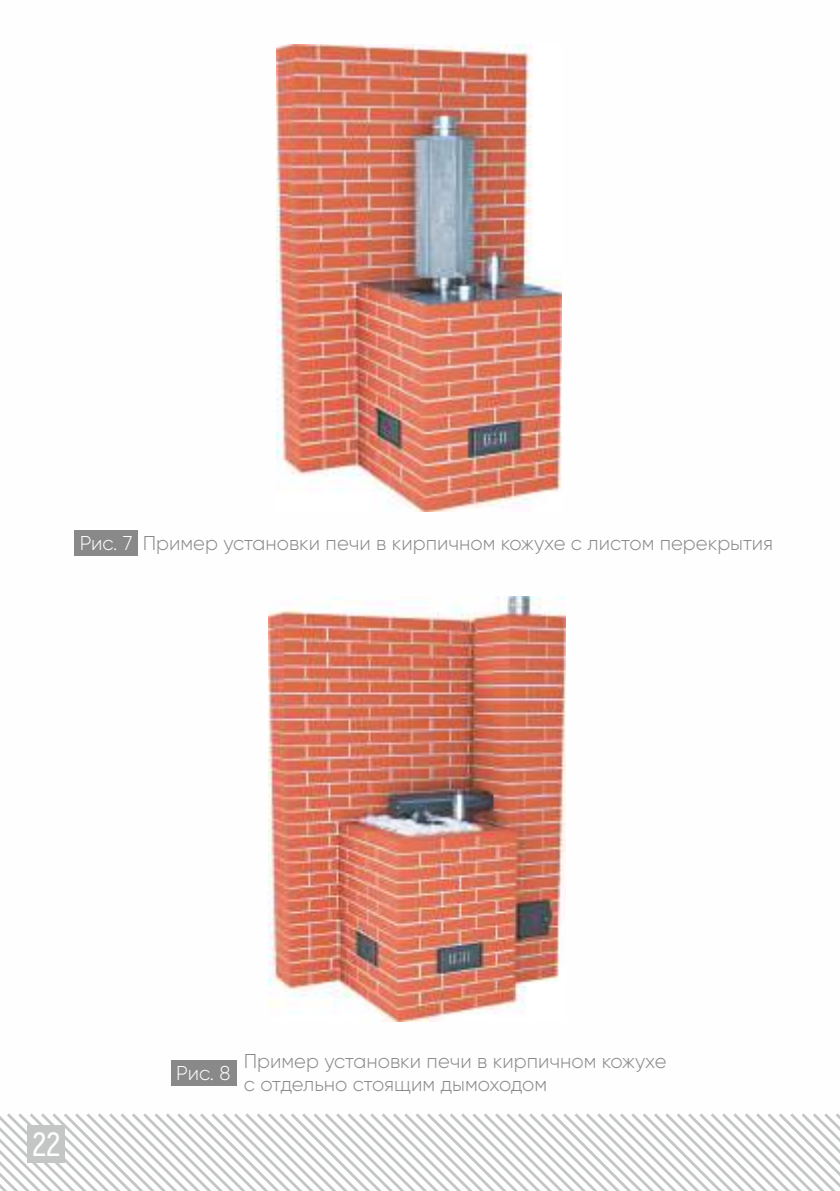
<style>
.page{position:relative;width:840px;height:1191px;background:#fff}
.page>*{position:absolute;margin:0;border:0;box-sizing:border-box;transform-origin:0 0}
.t1{font:600 33.6px "Akrobat";color:#fefefe}
.t2{font:300 20px/23px "Gilroy";color:#898989}
.t3{font:300 20px "Gilroy";color:#fefefe}
.s1{color:#fefefe}
</style>
<div class="page">
<svg style="left:0;top:1113px;width:839px;height:78px"></svg>
<div style="left:27px;top:1125px;width:38px;height:37px;background:#c4c6c6"></div>
<div style="left:74px;top:530px;width:64px;height:26px;background:#898989"></div>
<div style="left:171px;top:1059px;width:66px;height:26px;background:#898989"></div>
<img style="left:276px;top:44px;width:285px;height:468px">
<img style="left:268px;top:597px;width:297px;height:424px">
<p class="t2" style="left:80px;top:532px;width:694px"><span class="s1">Рис. 7</span> Пример установки печи в кирпичном кожухе с листом перекрытия</p>
<h1 class="t1" style="left:33px;top:1125px;width:29px"><sup>1</sup> 22</h1>
<p class="t3" style="left:176px;top:1063px;width:56px">Рис. 8</p>
<p class="t2" style="left:244px;top:1050px;width:424px">Пример установки печи в кирпичном кожухе с отдельно стоящим дымоходом</p>
</div>
